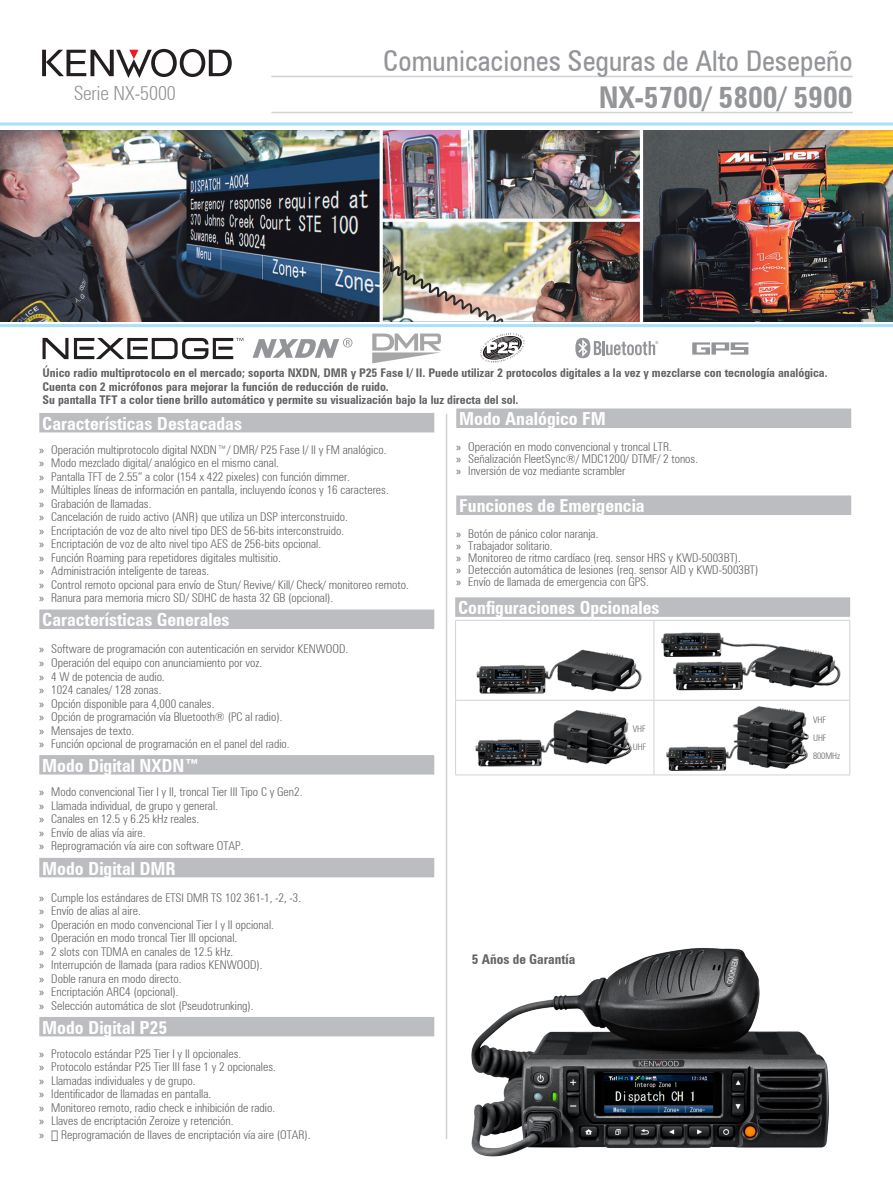
<style>
.page{position:relative;width:893px;height:1191px;background:#fff}
.page>*{position:absolute;margin:0;border:0;box-sizing:border-box;transform-origin:0 0}
.MODELO2{font:700 condensed 30px "Zurich BT";color:#939598}
.MODELO2-2{font:condensed 28.5px "Zurich BT";color:#939598}
.t1{font:300 condensed 19.5px "Zurich BT";color:#636366}
.TITULO{font:700 condensed 18px "Zurich BT";color:#fff}
.t2{font:700 condensed 13.5px "Zurich BT";color:#636366}
.t3{font:300 condensed 12px "Zurich BT";color:#636366}
.t4{font:700 condensed 12px "Zurich BT";color:#636366}
.PRINCIPALES{font:300 condensed 9px "Zurich BT";color:#636366}
.s1{font-family:"Myriad Pro";font-weight:400;font-stretch:normal}
</style>
<div class="page">
<div style="left:39px;top:413px;width:395px;height:19px;background:#bcbdc0"></div>
<div style="left:39px;top:609px;width:395px;height:20px;background:#bcbdc0"></div>
<div style="left:39px;top:755px;width:395px;height:19px;background:#bcbdc0"></div>
<div style="left:39px;top:858px;width:395px;height:19px;background:#bcbdc0"></div>
<div style="left:39px;top:1017px;width:395px;height:19px;background:#bcbdc0"></div>
<svg style="left:0;top:122px;width:893px;height:205px"></svg>
<div style="left:455px;top:597px;width:395px;height:20px;background:#bcbdc0"></div>
<svg style="left:43px;top:338px;width:25px;height:21px"></svg>
<svg style="left:74px;top:338px;width:169px;height:21px"></svg>
<img style="left:0;top:130px;width:893px;height:191px">
<hr style="left:446px;top:414px;width:1px;height:724px;background:#d1d2d4">
<svg style="left:692px;top:342px;width:56px;height:12px"></svg>
<svg style="left:575px;top:338px;width:83px;height:20px"></svg>
<svg style="left:253px;top:338px;width:99px;height:20px"></svg>
<svg style="left:372px;top:333px;width:69px;height:30px"></svg>
<img style="left:471px;top:948px;width:358px;height:209px">
<hr style="left:455px;top:620px;width:1px;height:80px;background:#d1d2d4">
<hr style="left:455px;top:620px;width:199px;height:1px;background:#d1d2d4">
<hr style="left:654px;top:620px;width:1px;height:80px;background:#d1d2d4">
<hr style="left:654px;top:620px;width:196px;height:1px;background:#d1d2d4">
<hr style="left:849px;top:620px;width:1px;height:80px;background:#d1d2d4">
<hr style="left:455px;top:700px;width:1px;height:74px;background:#d1d2d4">
<hr style="left:455px;top:700px;width:199px;height:1px;background:#d1d2d4">
<hr style="left:654px;top:700px;width:1px;height:74px;background:#d1d2d4">
<hr style="left:654px;top:700px;width:196px;height:1px;background:#d1d2d4">
<hr style="left:849px;top:700px;width:1px;height:74px;background:#d1d2d4">
<hr style="left:455px;top:774px;width:199px;height:1px;background:#d1d2d4">
<hr style="left:654px;top:774px;width:196px;height:1px;background:#d1d2d4">
<img style="left:476px;top:649px;width:166px;height:44px">
<img style="left:474px;top:693px;width:160px;height:74px">
<img style="left:666px;top:706px;width:143px;height:65px">
<img style="left:661px;top:632px;width:180px;height:59px">
<svg style="left:42px;top:49px;width:190px;height:29px"></svg>
<hr style="left:271px;top:76px;width:582px;height:1px;background:#d1d2d4">
<hr style="left:271px;top:112px;width:582px;height:1px;background:#d1d2d4">
<div style="left:456px;top:408px;width:395px;height:20px;background:#bcbdc0"></div>
<div style="left:456px;top:495px;width:395px;height:20px;background:#bcbdc0"></div>
<svg style="left:480px;top:333px;width:45px;height:30px"></svg>
<h3 class="t1" style="left:73px;top:81px;width:104px">Serie NX-5000</h3>
<p class="MODELO2-2" style="left:383px;top:44px;width:471px">Comunicaciones Seguras de Alto Desepeño</p>
<p class="MODELO2" style="left:599px;top:79px;width:255px">NX-5700/ 5800/ 5900</p>
<p class="t4" style="left:43px;top:365px;width:787px">Único radio multiprotocolo en el mercado; soporta NXDN, DMR y P25 Fase I/ II. Puede utilizar 2 protocolos digitales a la vez y mezclarse con tecnología analógica.</p>
<p class="t4" style="left:43px;top:379px;width:348px">Cuenta con 2 micrófonos para mejorar la función de reducción de ruido.</p>
<p class="t4" style="left:43px;top:392px;width:478px">Su pantalla TFT a color tiene brillo automático y permite su visualización bajo la luz directa del sol.</p>
<p class="TITULO" style="left:459px;top:408px;width:148px">Modo Analógico FM</p>
<p class="t3" style="left:456px;top:439px;width:217px"><span class="s1">»</span> Operación en modo convencional y troncal LTR.</p>
<p class="t3" style="left:456px;top:451px;width:243px"><span class="s1">»</span> Señalización FleetSync®/ MDC1200/ DTMF/ 2 tonos.</p>
<p class="t3" style="left:456px;top:463px;width:171px"><span class="s1">»</span> Inversión de voz mediante scrambler</p>
<p class="TITULO" style="left:459px;top:495px;width:187px">Funciones de Emergencia</p>
<p class="t3" style="left:456px;top:526px;width:144px"><span class="s1">»</span> Botón de pánico color naranja.</p>
<p class="t3" style="left:456px;top:538px;width:98px"><span class="s1">»</span> Trabajador solitario.</p>
<p class="t3" style="left:456px;top:550px;width:286px"><span class="s1">»</span> Monitoreo de ritmo cardíaco (req. sensor HRS y KWD-5003BT).</p>
<p class="t3" style="left:456px;top:562px;width:304px"><span class="s1">»</span> Detección automática de lesiones (req. sensor AID y KWD-5003BT)</p>
<p class="t3" style="left:456px;top:574px;width:194px"><span class="s1">»</span> Envío de llamada de emergencia con GPS.</p>
<p class="TITULO" style="left:42px;top:412px;width:201px">Características Destacadas</p>
<p class="t3" style="left:39px;top:442px;width:349px"><span class="s1">»</span> Operación multiprotocolo digital NXDN™/ DMR/ P25 Fase I/ II y FM analógico.</p>
<p class="t3" style="left:39px;top:456px;width:241px"><span class="s1">»</span> Modo mezclado digital/ analógico en el mismo canal.</p>
<p class="t3" style="left:39px;top:469px;width:312px"><span class="s1">»</span> Pantalla TFT de 2.55” a color (154 x 422 pixeles) con función dimmer.</p>
<p class="t3" style="left:39px;top:483px;width:351px"><span class="s1">»</span> Múltiples líneas de información en pantalla, incluyendo íconos y 16 caracteres.</p>
<p class="t3" style="left:39px;top:496px;width:114px"><span class="s1">»</span> Grabación de llamadas.</p>
<p class="t3" style="left:39px;top:510px;width:310px"><span class="s1">»</span> Cancelación de ruido activo (ANR) que utiliza un DSP interconstruido.</p>
<p class="t3" style="left:39px;top:523px;width:306px"><span class="s1">»</span> Encriptación de voz de alto nivel tipo DES de 56-bits interconstruido.</p>
<p class="t3" style="left:39px;top:537px;width:283px"><span class="s1">»</span> Encriptación de voz de alto nivel tipo AES de 256-bits opcional.</p>
<p class="t3" style="left:39px;top:550px;width:243px"><span class="s1">»</span> Función Roaming para repetidores digitales multisitio.</p>
<p class="t3" style="left:39px;top:564px;width:171px"><span class="s1">»</span> Administración inteligente de tareas.</p>
<p class="t3" style="left:39px;top:577px;width:371px"><span class="s1">»</span> Control remoto opcional para envío de Stun/ Revive/ Kill/ Check/ monitoreo remoto.</p>
<p class="t3" style="left:39px;top:591px;width:295px"><span class="s1">»</span> Ranura para memoria micro SD/ SDHC de hasta 32 GB (opcional).</p>
<p class="TITULO" style="left:42px;top:609px;width:189px">Características Generales</p>
<p class="t3" style="left:39px;top:642px;width:310px"><span class="s1">»</span> Software de programación con autenticación en servidor KENWOOD.</p>
<p class="t3" style="left:39px;top:655px;width:224px"><span class="s1">»</span> Operación del equipo con anunciamiento por voz.</p>
<p class="t3" style="left:39px;top:669px;width:127px"><span class="s1">»</span> 4 W de potencia de audio.</p>
<p class="t3" style="left:39px;top:682px;width:124px"><span class="s1">»</span> 1024 canales/ 128 zonas.</p>
<p class="t3" style="left:39px;top:696px;width:177px"><span class="s1">»</span> Opción disponible para 4,000 canales.</p>
<p class="t3" style="left:39px;top:709px;width:245px"><span class="s1">»</span> Opción de programación vía Bluetooth® (PC al radio).</p>
<p class="t3" style="left:39px;top:723px;width:96px"><span class="s1">»</span> Mensajes de texto.</p>
<p class="t3" style="left:39px;top:736px;width:252px"><span class="s1">»</span> Función opcional de programación en el panel del radio.</p>
<p class="TITULO" style="left:42px;top:754px;width:159px">Modo Digital NXDN™</p>
<p class="t3" style="left:39px;top:784px;width:265px"><span class="s1">»</span> Modo convencional Tier I y II, troncal Tier III Tipo C y Gen2.</p>
<p class="t3" style="left:39px;top:798px;width:180px"><span class="s1">»</span> Llamada individual, de grupo y general.</p>
<p class="t3" style="left:39px;top:811px;width:161px"><span class="s1">»</span> Canales en 12.5 y 6.25 kHz reales.</p>
<p class="t3" style="left:39px;top:825px;width:108px"><span class="s1">»</span> Envío de alias vía aire.</p>
<p class="t3" style="left:39px;top:838px;width:206px"><span class="s1">»</span> Reprogramación vía aire con software OTAP.</p>
<p class="TITULO" style="left:42px;top:857px;width:135px">Modo Digital DMR</p>
<p class="t3" style="left:39px;top:890px;width:263px"><span class="s1">»</span> Cumple los estándares de ETSI DMR TS 102 361-1, -2, -3.</p>
<p class="t3" style="left:39px;top:903px;width:103px"><span class="s1">»</span> Envío de alias al aire.</p>
<p class="t3" style="left:39px;top:917px;width:236px"><span class="s1">»</span> Operación en modo convencional Tier I y II opcional.</p>
<p class="t3" style="left:39px;top:930px;width:199px"><span class="s1">»</span> Operación en modo troncal Tier III opcional.</p>
<p class="t3" style="left:39px;top:944px;width:196px"><span class="s1">»</span> 2 slots con TDMA en canales de 12.5 kHz.</p>
<p class="t3" style="left:39px;top:957px;width:225px"><span class="s1">»</span> Interrupción de llamada (para radios KENWOOD).</p>
<p class="t3" style="left:39px;top:971px;width:144px"><span class="s1">»</span> Doble ranura en modo directo.</p>
<p class="t3" style="left:39px;top:984px;width:141px"><span class="s1">»</span> Encriptación ARC4 (opcional).</p>
<p class="t3" style="left:39px;top:998px;width:216px"><span class="s1">»</span> Selección automática de slot (Pseudotrunking).</p>
<p class="TITULO" style="left:42px;top:1016px;width:126px">Modo Digital P25</p>
<p class="t3" style="left:39px;top:1046px;width:203px"><span class="s1">»</span> Protocolo estándar P25 Tier I y II opcionales.</p>
<p class="t3" style="left:39px;top:1059px;width:238px"><span class="s1">»</span> Protocolo estándar P25 Tier III fase 1 y 2 opcionales.</p>
<p class="t3" style="left:39px;top:1073px;width:158px"><span class="s1">»</span> Llamadas individuales y de grupo.</p>
<p class="t3" style="left:39px;top:1086px;width:174px"><span class="s1">»</span> Identificador de llamadas en pantalla.</p>
<p class="t3" style="left:39px;top:1100px;width:237px"><span class="s1">»</span> Monitoreo remoto, radio check e inhibición de radio.</p>
<p class="t3" style="left:39px;top:1113px;width:196px"><span class="s1">»</span> Llaves de encriptación Zeroize y retención.</p>
<p class="t3" style="left:39px;top:1127px;width:273px"><span class="s1">»</span> Reprogramación de llaves de encriptación vía aire (OTAR).</p>
<p class="TITULO" style="left:458px;top:597px;width:203px">Configuraciones Opcionales</p>
<p class="PRINCIPALES" style="left:813px;top:714px;width:14px">VHF</p>
<p class="PRINCIPALES" style="left:813px;top:732px;width:15px">UHF</p>
<p class="PRINCIPALES" style="left:813px;top:750px;width:29px">800MHz</p>
<p class="PRINCIPALES" style="left:633px;top:723px;width:14px">VHF</p>
<p class="PRINCIPALES" style="left:633px;top:741px;width:15px">UHF</p>
<p class="t2" style="left:472px;top:950px;width:105px">5 Años de Garantía</p>
</div>
